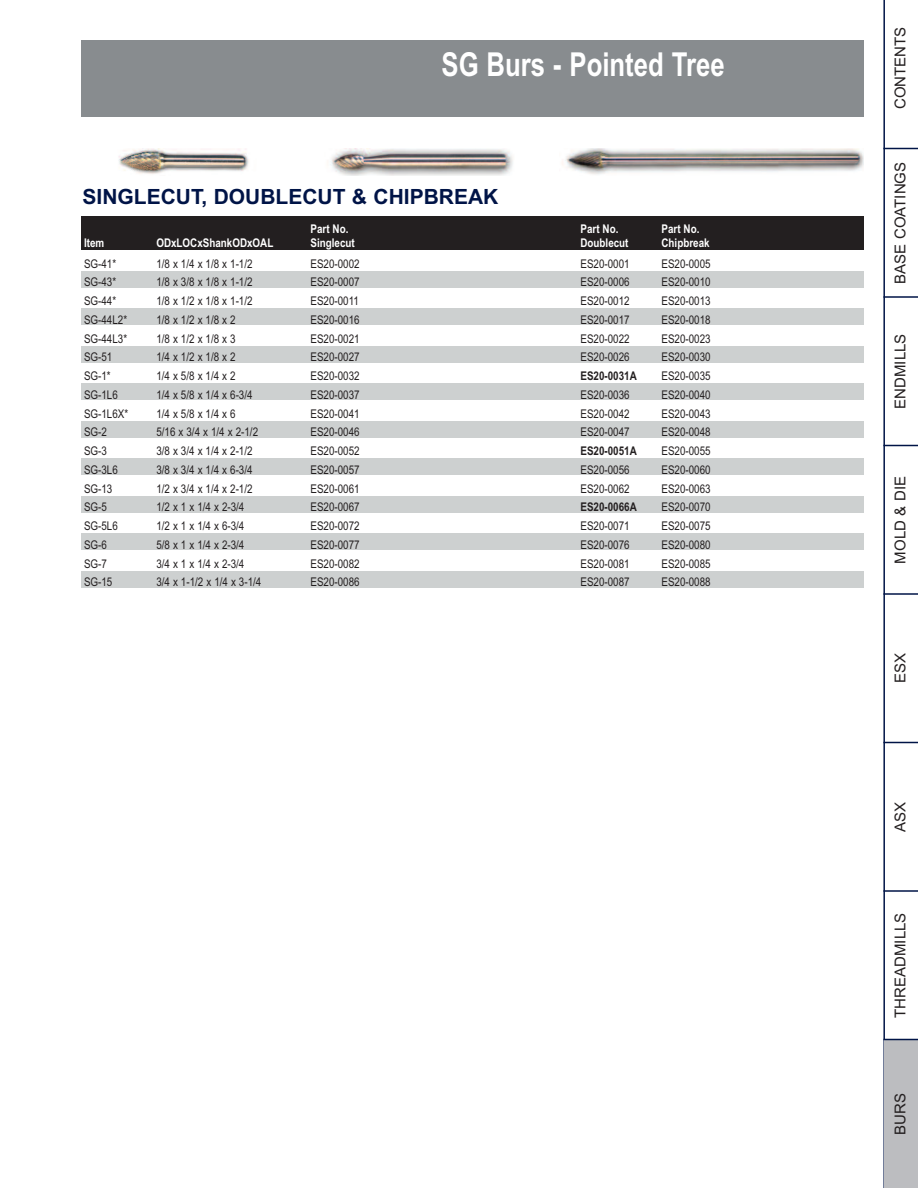
<style>
.page{position:relative;width:918px;height:1188px;background:#fff}
.page>*{position:absolute;margin:0;border:0;box-sizing:border-box;transform-origin:0 0}
.t1{font:700 33px "Arial";color:#fff;scale:.78 1}
.t2{font:700 21px "Arial";color:#001447}
.t3{font:15px "Arial";color:#231f20}
.t4{font:12px "Arial Narrow";color:#231f20}
.t5{font:700 12px "Arial Narrow";color:#fff}
.t6{font:700 12px "Arial Narrow";color:#231f20}
</style>
<div class="page">
<div style="left:81px;top:40px;width:783px;height:77px;background:#888c8f"></div>
<hr style="left:883px;top:0;width:2px;height:1188px;background:#001447">
<hr style="left:883px;top:148px;width:35px;height:1px;background:#001447">
<hr style="left:883px;top:296px;width:35px;height:2px;background:#001447">
<hr style="left:883px;top:445px;width:35px;height:1px;background:#001447">
<hr style="left:883px;top:593px;width:35px;height:2px;background:#001447">
<hr style="left:883px;top:742px;width:35px;height:1px;background:#001447">
<hr style="left:883px;top:890px;width:35px;height:2px;background:#001447">
<div style="left:884px;top:1039px;width:34px;height:149px;background:#bcbdc0"></div>
<hr style="left:883px;top:1039px;width:35px;height:1px;background:#001447">
<div style="left:81px;top:271px;width:783px;height:17px;background:#cdd0d0"></div>
<div style="left:81px;top:309px;width:783px;height:16px;background:#cdd0d0"></div>
<div style="left:81px;top:346px;width:783px;height:17px;background:#cdd0d0"></div>
<div style="left:81px;top:384px;width:783px;height:16px;background:#cdd0d0"></div>
<div style="left:81px;top:421px;width:783px;height:17px;background:#cdd0d0"></div>
<div style="left:81px;top:459px;width:783px;height:16px;background:#cdd0d0"></div>
<div style="left:81px;top:496px;width:783px;height:16px;background:#cdd0d0"></div>
<div style="left:81px;top:534px;width:783px;height:16px;background:#cdd0d0"></div>
<div style="left:81px;top:571px;width:783px;height:16px;background:#cdd0d0"></div>
<div style="left:81px;top:216px;width:783px;height:34px;background:#231f20"></div>
<img style="left:118px;top:148px;width:131px;height:26px">
<img style="left:330px;top:148px;width:183px;height:28px">
<img style="left:562px;top:148px;width:302px;height:27px">
<h1 class="t1" style="left:442px;top:45px;width:365px">SG Burs - Pointed Tree</h1>
<h2 class="t2" style="left:82px;top:185px;width:417px">SINgLECUT, DOUBLECUT &amp; CHIPBREAK</h2>
<p class="t5" style="left:310px;top:222px;width:40px">Part No.</p>
<p class="t5" style="left:580px;top:222px;width:40px">Part No.</p>
<p class="t5" style="left:662px;top:222px;width:40px">Part No.</p>
<p class="t5" style="left:84px;top:236px;width:22px">Item</p>
<p class="t5" style="left:156px;top:236px;width:119px">ODxLOCxShankODxOAL</p>
<p class="t5" style="left:311px;top:236px;width:46px">Singlecut</p>
<p class="t5" style="left:580px;top:236px;width:50px">Doublecut</p>
<p class="t5" style="left:662px;top:236px;width:50px">Chipbreak</p>
<p class="t4" style="left:84px;top:257px;width:34px">SG-41*</p>
<p class="t4" style="left:156px;top:257px;width:98px">1/8 x 1/4 x 1/8 x 1-1/2</p>
<p class="t4" style="left:310px;top:257px;width:51px">ES20-0002</p>
<p class="t4" style="left:580px;top:257px;width:51px">ES20-0001</p>
<p class="t4" style="left:662px;top:257px;width:51px">ES20-0005</p>
<p class="t4" style="left:84px;top:275px;width:34px">SG-43*</p>
<p class="t4" style="left:156px;top:275px;width:98px">1/8 x 3/8 x 1/8 x 1-1/2</p>
<p class="t4" style="left:310px;top:275px;width:51px">ES20-0007</p>
<p class="t4" style="left:580px;top:275px;width:51px">ES20-0006</p>
<p class="t4" style="left:662px;top:275px;width:51px">ES20-0010</p>
<p class="t4" style="left:84px;top:294px;width:34px">SG-44*</p>
<p class="t4" style="left:156px;top:294px;width:98px">1/8 x 1/2 x 1/8 x 1-1/2</p>
<p class="t4" style="left:310px;top:294px;width:50px">ES20-0011</p>
<p class="t4" style="left:580px;top:294px;width:51px">ES20-0012</p>
<p class="t4" style="left:662px;top:294px;width:51px">ES20-0013</p>
<p class="t4" style="left:84px;top:313px;width:45px">SG-44L2*</p>
<p class="t4" style="left:156px;top:313px;width:81px">1/8 x 1/2 x 1/8 x 2</p>
<p class="t4" style="left:310px;top:313px;width:51px">ES20-0016</p>
<p class="t4" style="left:580px;top:313px;width:51px">ES20-0017</p>
<p class="t4" style="left:662px;top:313px;width:51px">ES20-0018</p>
<p class="t4" style="left:84px;top:332px;width:45px">SG-44L3*</p>
<p class="t4" style="left:156px;top:332px;width:81px">1/8 x 1/2 x 1/8 x 3</p>
<p class="t4" style="left:310px;top:332px;width:51px">ES20-0021</p>
<p class="t4" style="left:580px;top:332px;width:51px">ES20-0022</p>
<p class="t4" style="left:662px;top:332px;width:51px">ES20-0023</p>
<p class="t4" style="left:84px;top:350px;width:30px">SG-51</p>
<p class="t4" style="left:156px;top:350px;width:81px">1/4 x 1/2 x 1/8 x 2</p>
<p class="t4" style="left:310px;top:350px;width:51px">ES20-0027</p>
<p class="t4" style="left:580px;top:350px;width:51px">ES20-0026</p>
<p class="t4" style="left:662px;top:350px;width:51px">ES20-0030</p>
<p class="t4" style="left:84px;top:369px;width:28px">SG-1*</p>
<p class="t4" style="left:156px;top:369px;width:81px">1/4 x 5/8 x 1/4 x 2</p>
<p class="t4" style="left:310px;top:369px;width:51px">ES20-0032</p>
<p class="t6" style="left:580px;top:369px;width:58px">ES20-0031A</p>
<p class="t4" style="left:662px;top:369px;width:51px">ES20-0035</p>
<p class="t4" style="left:84px;top:388px;width:35px">SG-1L6</p>
<p class="t4" style="left:156px;top:388px;width:98px">1/4 x 5/8 x 1/4 x 6-3/4</p>
<p class="t4" style="left:310px;top:388px;width:51px">ES20-0037</p>
<p class="t4" style="left:580px;top:388px;width:51px">ES20-0036</p>
<p class="t4" style="left:662px;top:388px;width:51px">ES20-0040</p>
<p class="t4" style="left:84px;top:407px;width:46px">SG-1L6X*</p>
<p class="t4" style="left:156px;top:407px;width:81px">1/4 x 5/8 x 1/4 x 6</p>
<p class="t4" style="left:310px;top:407px;width:51px">ES20-0041</p>
<p class="t4" style="left:580px;top:407px;width:51px">ES20-0042</p>
<p class="t4" style="left:662px;top:407px;width:51px">ES20-0043</p>
<p class="t4" style="left:84px;top:425px;width:24px">SG-2</p>
<p class="t4" style="left:156px;top:425px;width:103px">5/16 x 3/4 x 1/4 x 2-1/2</p>
<p class="t4" style="left:310px;top:425px;width:51px">ES20-0046</p>
<p class="t4" style="left:580px;top:425px;width:51px">ES20-0047</p>
<p class="t4" style="left:662px;top:425px;width:51px">ES20-0048</p>
<p class="t4" style="left:84px;top:444px;width:24px">SG-3</p>
<p class="t4" style="left:156px;top:444px;width:98px">3/8 x 3/4 x 1/4 x 2-1/2</p>
<p class="t4" style="left:310px;top:444px;width:51px">ES20-0052</p>
<p class="t6" style="left:580px;top:444px;width:58px">ES20-0051A</p>
<p class="t4" style="left:662px;top:444px;width:51px">ES20-0055</p>
<p class="t4" style="left:84px;top:463px;width:35px">SG-3L6</p>
<p class="t4" style="left:156px;top:463px;width:98px">3/8 x 3/4 x 1/4 x 6-3/4</p>
<p class="t4" style="left:310px;top:463px;width:51px">ES20-0057</p>
<p class="t4" style="left:580px;top:463px;width:51px">ES20-0056</p>
<p class="t4" style="left:662px;top:463px;width:51px">ES20-0060</p>
<p class="t4" style="left:84px;top:481px;width:30px">SG-13</p>
<p class="t4" style="left:156px;top:481px;width:98px">1/2 x 3/4 x 1/4 x 2-1/2</p>
<p class="t4" style="left:310px;top:481px;width:51px">ES20-0061</p>
<p class="t4" style="left:580px;top:481px;width:51px">ES20-0062</p>
<p class="t4" style="left:662px;top:481px;width:51px">ES20-0063</p>
<p class="t4" style="left:84px;top:500px;width:24px">SG-5</p>
<p class="t4" style="left:156px;top:500px;width:90px">1/2 x 1 x 1/4 x 2-3/4</p>
<p class="t4" style="left:310px;top:500px;width:51px">ES20-0067</p>
<p class="t6" style="left:580px;top:500px;width:58px">ES20-0066A</p>
<p class="t4" style="left:662px;top:500px;width:51px">ES20-0070</p>
<p class="t4" style="left:84px;top:519px;width:35px">SG-5L6</p>
<p class="t4" style="left:156px;top:519px;width:90px">1/2 x 1 x 1/4 x 6-3/4</p>
<p class="t4" style="left:310px;top:519px;width:51px">ES20-0072</p>
<p class="t4" style="left:580px;top:519px;width:51px">ES20-0071</p>
<p class="t4" style="left:662px;top:519px;width:51px">ES20-0075</p>
<p class="t4" style="left:84px;top:538px;width:24px">SG-6</p>
<p class="t4" style="left:156px;top:538px;width:90px">5/8 x 1 x 1/4 x 2-3/4</p>
<p class="t4" style="left:310px;top:538px;width:51px">ES20-0077</p>
<p class="t4" style="left:580px;top:538px;width:51px">ES20-0076</p>
<p class="t4" style="left:662px;top:538px;width:51px">ES20-0080</p>
<p class="t4" style="left:84px;top:556px;width:24px">SG-7</p>
<p class="t4" style="left:156px;top:556px;width:90px">3/4 x 1 x 1/4 x 2-3/4</p>
<p class="t4" style="left:310px;top:556px;width:51px">ES20-0082</p>
<p class="t4" style="left:580px;top:556px;width:51px">ES20-0081</p>
<p class="t4" style="left:662px;top:556px;width:51px">ES20-0085</p>
<p class="t4" style="left:84px;top:575px;width:30px">SG-15</p>
<p class="t4" style="left:156px;top:575px;width:107px">3/4 x 1-1/2 x 1/4 x 3-1/4</p>
<p class="t4" style="left:310px;top:575px;width:51px">ES20-0086</p>
<p class="t4" style="left:580px;top:575px;width:51px">ES20-0087</p>
<p class="t4" style="left:662px;top:575px;width:51px">ES20-0088</p>
<p class="t3" style="left:892px;top:109px;width:84px;rotate:-90deg">CONTENTS</p>
<p class="t3" style="left:892px;top:284px;width:123px;rotate:-90deg">BASE COATINGS</p>
<p class="t3" style="left:892px;top:409px;width:77px;rotate:-90deg">ENDMILLS</p>
<p class="t3" style="left:892px;top:564px;width:89px;rotate:-90deg">MOLD &amp; DIE</p>
<p class="t3" style="left:892px;top:683px;width:32px;rotate:-90deg">ESX</p>
<p class="t3" style="left:892px;top:832px;width:32px;rotate:-90deg">ASX</p>
<p class="t3" style="left:892px;top:1018px;width:107px;rotate:-90deg">THREADMILLS</p>
<p class="t3" style="left:892px;top:1135px;width:43px;rotate:-90deg">BURS</p>
</div>
